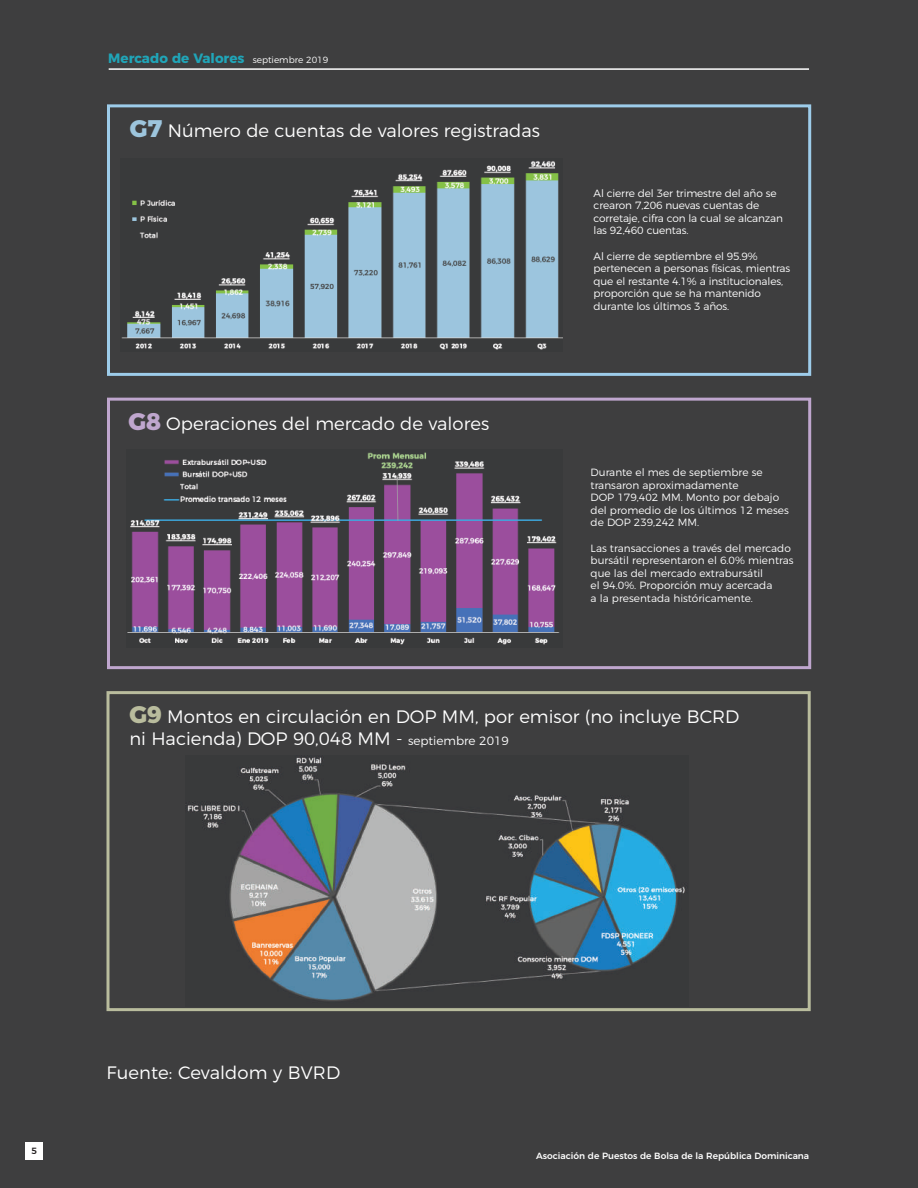
<style>
.page{position:relative;width:918px;height:1188px;background:#3e3e3f}
.page>*{position:absolute;margin:0;border:0;box-sizing:border-box;transform-origin:0 0}
.t1{font:300 18px/21.6px "Montserrat";color:#fff}
.t2{font:700 13.5px "Montserrat";color:#20a5b8}
.t3{font:300 10.5px/12.6px "Montserrat";letter-spacing:-.01em;color:#fff}
.t4{font:500 9px "Montserrat";color:#fff}
.t5{font:500 9px "Montserrat";color:#231f20}
.s1{font-weight:300;font-size:9px;color:#fff}
.s2{font-weight:800;font-size:24px;color:#9dc5dd}
.s3{font-weight:800;font-size:24px;color:#bfa6ce}
.s4{font-weight:800;font-size:24px;color:#b9bc9d}
.s5{font-size:12px}
</style>
<div class="page">
<img style="left:186px;top:755px;width:500px;height:246px">
<img style="left:127px;top:452px;width:433px;height:193px">
<img style="left:121px;top:161px;width:442px;height:189px">
<div style="left:26px;top:1143px;width:17px;height:17px;background:#fff"></div>
<hr style="left:109px;top:68px;width:700px;height:2px;background:#fff">
<div style="left:107px;top:104px;width:704px;height:272px;border:3px solid #9dccea"></div>
<div style="left:107px;top:398px;width:704px;height:271px;border:3px solid #bfa6ce"></div>
<div style="left:106px;top:691px;width:705px;height:320px;border:3px solid #b9bc9d"></div>
<p class="t2" style="left:108px;top:47px;width:222px">Mercado de Valores <span class="s1">septiembre 2019</span></p>
<h1 class="t1" style="left:130px;top:118px;width:412px"><span class="s2">G7</span> Número de cuentas de valores registradas</h1>
<h1 class="t1" style="left:128px;top:411px;width:362px"><span class="s3">G8</span> Operaciones del mercado de valores</h1>
<p class="t3" style="left:594px;top:186px;width:191px">Al cierre del 3er trimestre del año se crearon 7,206 nuevas cuentas de corretaje, cifra con la cual se alcanzan las 92,460 cuentas.</p>
<p class="t3" style="left:594px;top:249px;width:198px">Al cierre de septiembre el 95.9% pertenecen a personas físicas, mientras que el restante 4.1% a institucionales, proporción que se ha mantenido durante los últimos 3 años.</p>
<p class="t3" style="left:591px;top:465px;width:200px">Durante el mes de septiembre se transaron aproximadamente<br>DOP 179,402 MM. Monto por debajo del promedio de los últimos 12 meses de DOP 239,242 MM.</p>
<p class="t3" style="left:591px;top:541px;width:204px">Las transacciones a través del mercado bursátil representaron el 6.0% mientras que las del mercado extrabursátil<br>el 94.0%. Proporción muy acercada<br>a la presentada históricamente.</p>
<h1 class="t1" style="left:129px;top:705px;width:612px"><span class="s4">G9</span> Montos en circulación en DOP MM, por emisor (no incluye BCRD ni Hacienda) DOP 90,048 MM - <span class="s5">septiembre 2019</span></h1>
<p class="t5" style="left:32px;top:1143px;width:7px">5</p>
<h1 class="t1" style="left:107px;top:1061px;width:235px">Fuente: Cevaldom y BVRD</h1>
<p class="t4" style="left:536px;top:1149px;width:275px">Asociación de Puestos de Bolsa de la República Dominicana</p>
</div>
